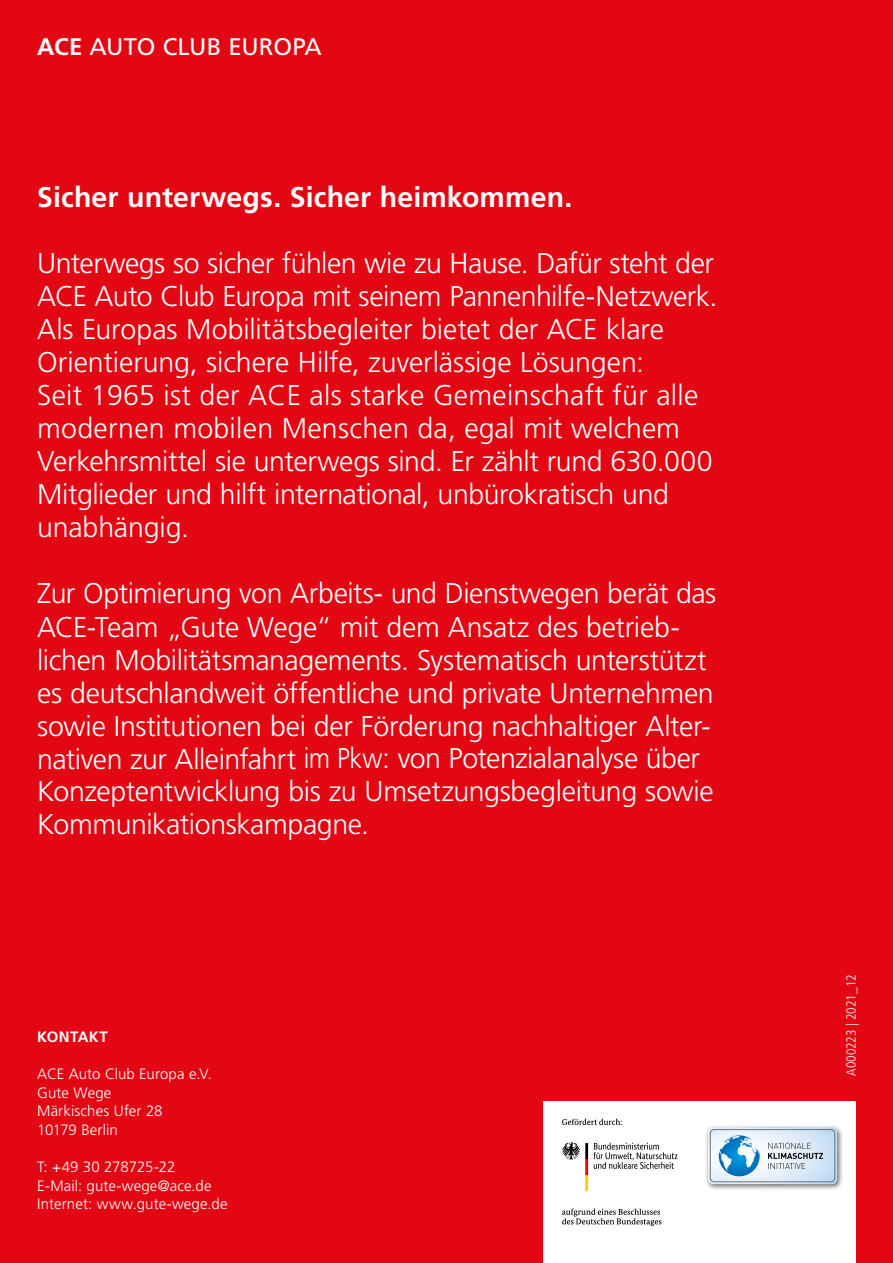
<style>
.page{position:relative;width:893px;height:1263px;background:#e30613}
.page>*{position:absolute;margin:0;border:0;box-sizing:border-box;transform-origin:0 0}
.t1{font:300 28.5px/33px "Frutiger LT Pro";letter-spacing:-.01em;color:#fff}
.t2{font:700 28.5px "Frutiger LT Pro";letter-spacing:.005em;color:#fff}
.t3{font:24px "Frutiger LT Pro";letter-spacing:-.01em;color:#fff}
.t4{font:300 15px/18.6px "Frutiger LT Pro";letter-spacing:.005em;color:#fff}
.t5{font:700 15px "Frutiger LT Pro";letter-spacing:.02em;color:#fff}
.t6{font:300 condensed 13.5px "Frutiger LT Pro";color:#fff}
.s1{font-weight:700}
</style>
<div class="page">
<div style="left:543px;top:1101px;width:313px;height:162px;background:#fff"></div>
<img style="left:706px;top:1126px;width:137px;height:64px">
<svg style="left:708px;top:1127px;width:129px;height:57px"></svg>
<svg style="left:562px;top:1142px;width:115px;height:49px"></svg>
<svg style="left:562px;top:1119px;width:60px;height:6px"></svg>
<svg style="left:562px;top:1208px;width:99px;height:18px"></svg>
<p class="t3" style="left:37px;top:33px;width:286px"><span class="s1">ACE</span> AUTO CLUB EUROPA</p>
<p class="t2" style="left:37px;top:181px;width:537px">Sicher unterwegs. Sicher heimkommen.</p>
<p class="t1" style="left:37px;top:247px;width:682px">Unterwegs so sicher fühlen wie zu Hause. Dafür steht der ACE Auto Club Europa mit seinem Pannenhilfe-Netzwerk.<br>Als Europas Mobilitätsbegleiter bietet der ACE klare Orientierung, sichere Hilfe, zuverlässige Lösungen:<br>Seit 1965 ist der ACE als starke Gemeinschaft für alle modernen mobilen Menschen da, egal mit welchem Verkehrsmittel sie unterwegs sind. Er zählt rund 630.000<br>Mitglieder und hilft international, unbürokratisch und unabhängig.</p>
<p class="t1" style="left:37px;top:577px;width:681px">Zur Optimierung von Arbeits- und Dienstwegen berät das ACE-Team „Gute Wege“ mit dem Ansatz des betrieb&shy;lichen Mobilitätsmanagements. Systematisch unterstützt es deutschlandweit öffentliche und private Unternehmen sowie Institutionen bei der Förderung nachhaltiger Alter&shy;nativen zur Alleinfahrt im Pkw: von Potenzialanalyse über Konzeptentwicklung bis zu Umsetzungsbegleitung sowie Kommunikationskampagne.</p>
<p class="t5" style="left:37px;top:1028px;width:72px">KONTAKT</p>
<p class="t4" style="left:37px;top:1064px;width:176px">ACE Auto Club Europa e.V.<br>Gute Wege<br>Märkisches Ufer 28<br>10179 Berlin</p>
<p class="t4" style="left:37px;top:1157px;width:192px">T: +49 30 278725-22<br>E-Mail: gute-wege@ace.de<br>Internet: www.gute-wege.de</p>
<p class="t6" style="left:843px;top:1076px;width:103px;rotate:-90deg">A000223 | 2021_12</p>
</div>
